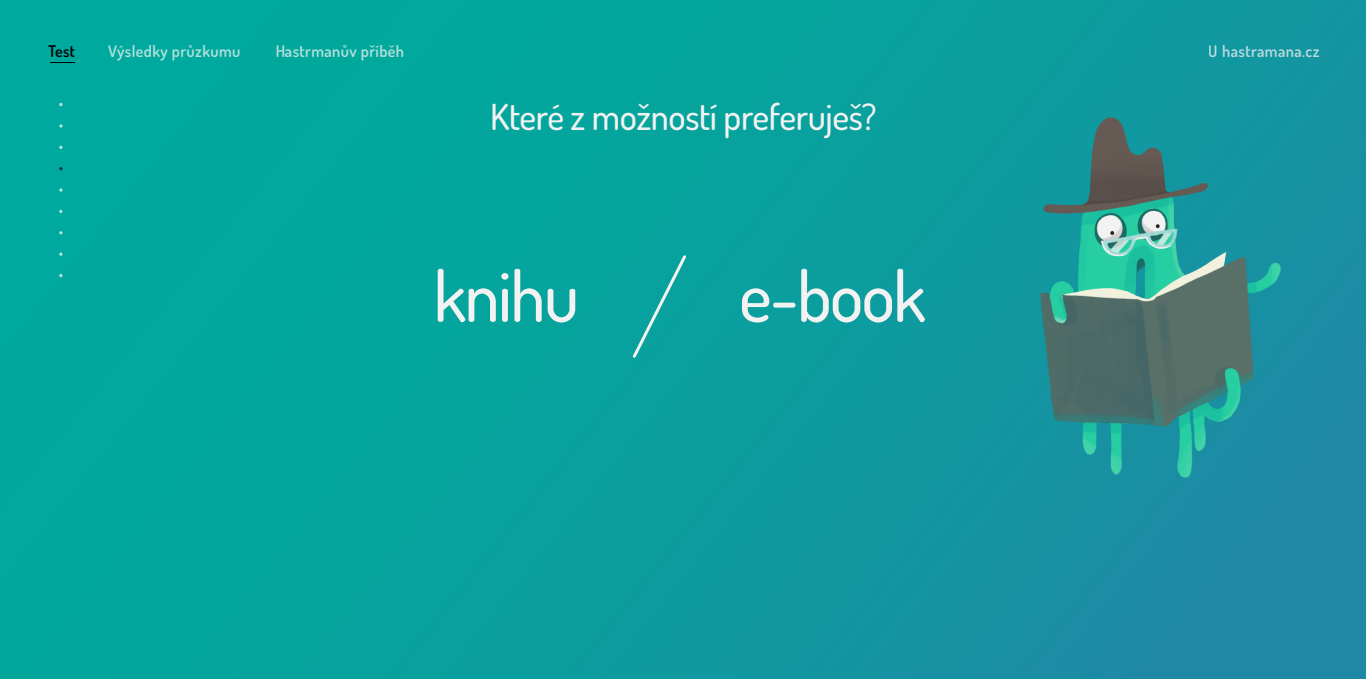
<style>
.page{position:relative;width:1366px;height:679px;background:#fff}
.page>*{position:absolute;margin:0;border:0;box-sizing:border-box;transform-origin:0 0}
.t1{font:500 70px "Dosis";letter-spacing:-.025em;color:#f2f2f2}
.t2{font:500 36px "Dosis";letter-spacing:-.01em;color:#f2f2f2}
.t3{font:600 16px "Dosis";letter-spacing:.025em;color:#f2f2f2}
.t4{font:600 16px "Dosis";color:#000}
</style>
<div class="page">
<div style="left:0;top:0;width:1366px;height:679px;background:linear-gradient(to right,#00ad9a,#1c8ca3)"></div>
<img style="left:988px;top:45px;width:322px;height:500px">
<svg style="left:630px;top:253px;width:59px;height:107px;background:#14a5a1"></svg>
<svg style="left:59px;top:103px;width:4px;height:3px"></svg>
<svg style="left:59px;top:124px;width:4px;height:4px"></svg>
<svg style="left:59px;top:146px;width:4px;height:3px"></svg>
<svg style="left:59px;top:167px;width:4px;height:3px"></svg>
<svg style="left:59px;top:188px;width:4px;height:4px"></svg>
<svg style="left:59px;top:210px;width:4px;height:3px"></svg>
<svg style="left:59px;top:231px;width:4px;height:3px"></svg>
<svg style="left:59px;top:253px;width:4px;height:3px"></svg>
<svg style="left:59px;top:274px;width:4px;height:3px"></svg>
<svg style="left:50px;top:62px;width:25px;height:1px"></svg>
<p class="t4" style="left:48px;top:41px;width:29px">Test</p>
<p class="t3" style="left:108px;top:41px;width:134px">Výsledky průzkumu</p>
<p class="t3" style="left:275px;top:41px;width:130px">Hastrmanův příběh</p>
<p class="t3" style="left:1209px;top:41px;width:112px">U hastramana.cz</p>
<h2 class="t2" style="left:490px;top:94px;width:388px">Které z možností preferuješ?</h2>
<h1 class="t1" style="left:434px;top:251px;width:147px">knihu</h1>
<h1 class="t1" style="left:739px;top:251px;width:188px">e-book</h1>
</div>
